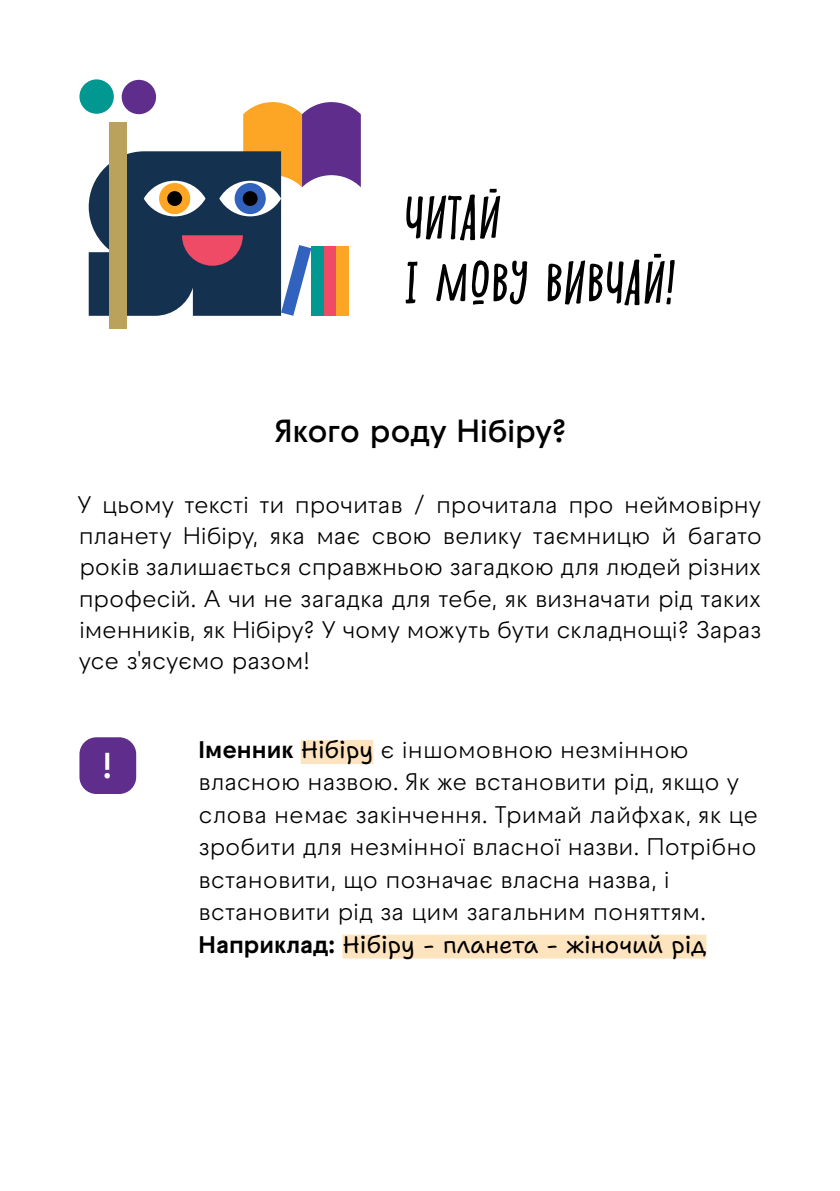
<style>
.page{position:relative;width:840px;height:1191px;background:#fff}
.page>*{position:absolute;margin:0;border:0;box-sizing:border-box;transform-origin:0 0}
.t1{font:italic 52px/65px "Shnobel";letter-spacing:-.02em;color:#000}
.t2{font:600 36px "Raptor V3 Premium";color:#fff}
.t3{font:600 32px "Raptor V3 Premium";letter-spacing:-.015em;color:#000}
.t4{font:24px/31.2px "Raptor V3 Premium";color:#000;text-align:justify}
.t5{font:24px "Shantell Sans";color:#000}
.s1{font-weight:700}
.s2{font-family:"Shantell Sans"}
.s3{font-family:"Raptor V3 Premium";font-weight:700}
</style>
<div class="page">
<div style="left:109px;top:122px;width:17px;height:207px;background:#baa25d"></div>
<div style="left:79px;top:79px;width:35px;height:35px;background:#009891;border-radius:50%"></div>
<div style="left:122px;top:80px;width:34px;height:34px;background:#5f2d8c;border-radius:50%"></div>
<svg style="left:89px;top:102px;width:271px;height:214px"></svg>
<div style="left:336px;top:246px;width:13px;height:70px;background:#fda625"></div>
<div style="left:300px;top:740px;width:73px;height:24px;background:#fee4be"></div>
<div style="left:342px;top:934px;width:364px;height:24px;background:#fee4be"></div>
<div style="left:79px;top:737px;width:57px;height:57px;background:#5f2d8c;border-radius:17px"></div>
<h1 class="t1" style="left:403px;top:185px;width:272px">ЧИТАЙ<br>І МОВУ ВИВЧАЙ!</h1>
<h3 class="t3" style="left:275px;top:408px;width:293px">Якого роду Нібіру?</h3>
<p class="t4" style="left:77px;top:489px;width:685px">У цьому тексті ти прочитав / прочитала про неймовірну планету Нібіру, яка має свою велику таємницю й багато років залишається справжньою загадкою для людей різних професій. А чи не загадка для тебе, як визначати рід таких іменників, як Нібіру? У чому можуть бути складнощі? Зараз усе з'ясуємо разом!</p>
<h2 class="t2" style="left:102px;top:739px;width:13px">!</h2>
<p class="t4" style="left:198px;top:733px;width:560px;line-height:32.4px;text-align:left"><span class="s1">Іменник</span> <span class="s2">Нібіру</span> є іншомовною незмінною власною назвою. Як же встановити рід, якщо у слова немає закінчення. Тримай лайфхак, як це зробити для незмінної власної назви. Потрібно встановити, що позначає власна назва, і встановити рід за цим загальним поняттям.</p>
<p class="t5" style="left:198px;top:930px;width:509px"><span class="s3">Наприклад:</span> Нібіру - планета - жіночий рід</p>
</div>
